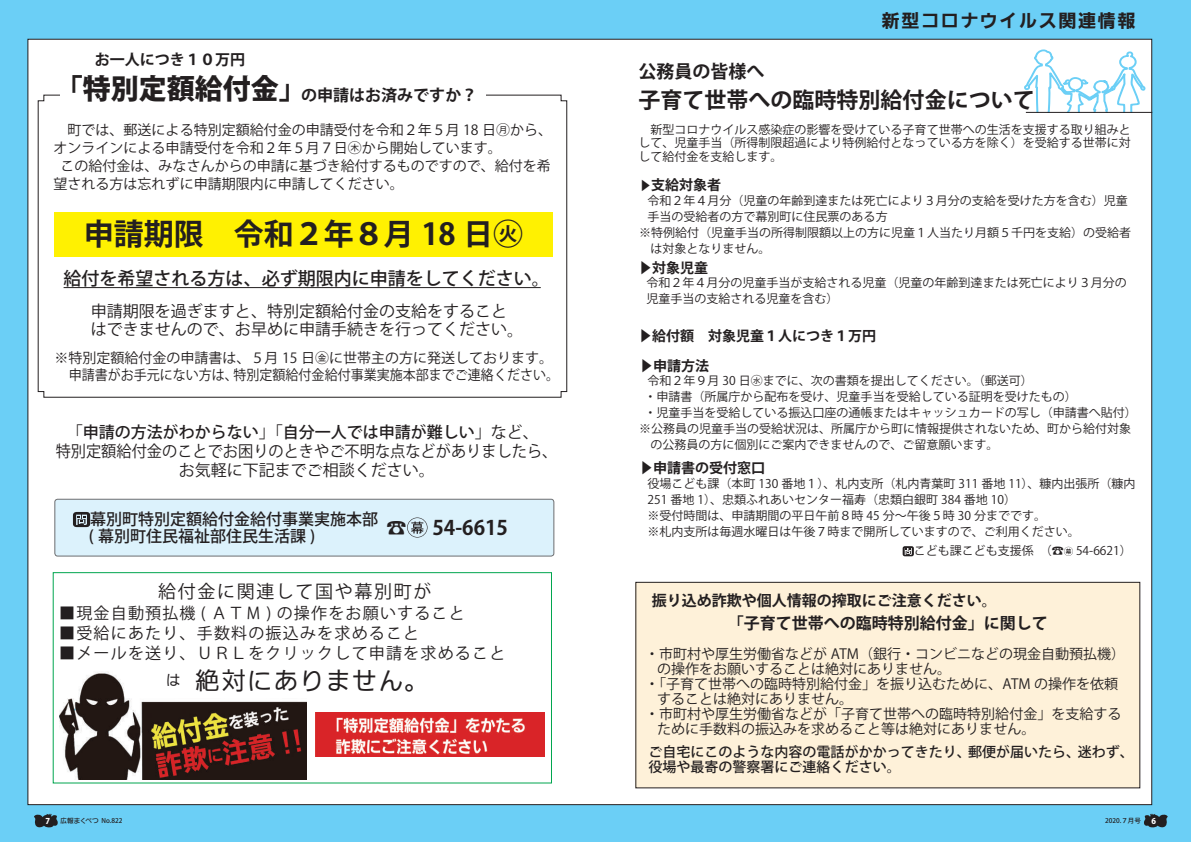
<style>
.page{position:relative;width:1191px;height:842px;background:#6bcff6}
.page>*{position:absolute;margin:0;border:0;box-sizing:border-box;transform-origin:0 0}
.t1{font:700 30px "Koz Go Pr 6 N";color:#231f20}
.t2{font:800 28px "Koz Go Pr 6 N";color:#231f20}
.t3{font:24px "SUD Go Dsp IWA HW Th";letter-spacing:.09em;color:#231f20}
.t4{font:700 22px "Koz Go Pr 6 N";color:#231f20}
.t5{font:700 20px "Koz Go Pr 6 N";color:#231f20}
.t6{font:500 18px "Koz Go Pr 6 N";color:#231f20}
.t7{font:18px "Koz Go Pr 6 N";letter-spacing:.09em;color:#231f20}
.t8{font:700 18px "SUD Go Dsp IWA";letter-spacing:.09em;color:#231f20}
.t9{font:700 18px "Koz Go Pr 6 N";color:#231f20}
.t10{font:16px/19px "Koz Go Pr 6 N";color:#231f20}
.t11{font:16px "Koz Go Pr 6 N";letter-spacing:.075em;color:#231f20}
.t12{font:500 16px "Koz Go Pr 6 N";color:#231f20}
.t13{font:700 16px "Koz Go Pr 6 N";color:#231f20}
.t14{font:700 15px "Koz Go Pr 6 N";color:#231f20}
.t15{font:14px/17px "Koz Go Pr 6 N";color:#231f20}
.t16{font:500 14px/15px "Koz Go Pr 6 N";color:#231f20}
.t17{font:700 14px "Koz Go Pr 6 N";color:#231f20}
.t18{font:14px "Koz Go Pr 6 N";color:#231f20;scale:.93 1}
.t19{font:14px "SUD Go Dsp IWA HW Th";color:#231f20}
.t20{font:12px/16px "Koz Go Pr 6 N";color:#231f20}
.t21{font:800 8px "Koz Go Pr 6 N";color:#fff}
.t22{font:6.5px "SUD Go Dsp IWA HW Md";letter-spacing:.02em;color:#231f20}
.t23{font:500 6.5px "Koz Go Pr 6 N";color:#231f20}
.s1{font-weight:500}
.s2{font-family:"Koz Go Pr 6 N";font-weight:500}
</style>
<div class="page">
<div style="left:28px;top:39px;width:1123px;height:766px;background:#fff"></div>
<svg style="left:37px;top:94px;width:530px;height:304px"></svg>
<div style="left:60px;top:67px;width:241px;height:42px;background:#fff"></div>
<div style="left:301px;top:80px;width:184px;height:29px;background:#fff"></div>
<hr style="left:64px;top:287px;width:477px;height:1px;background:#231f20">
<div style="left:54px;top:212px;width:499px;height:44px;background:#fff101"></div>
<div style="left:55px;top:499px;width:499px;height:57px;background:#dcf2fc;border-radius:3px"></div>
<div style="left:55px;top:499px;width:499px;height:57px;border:1px solid #6c6d70;border-radius:3px"></div>
<svg style="left:73px;top:512px;width:17px;height:15px"></svg>
<svg style="left:407px;top:517px;width:20px;height:20px"></svg>
<svg style="left:52px;top:572px;width:500px;height:212px"></svg>
<img style="left:59px;top:668px;width:248px;height:111px">
<div style="left:636px;top:582px;width:503px;height:206px;background:#fef1d9"></div>
<div style="left:635px;top:582px;width:505px;height:206px;border:1px solid #231f20"></div>
<svg style="left:1024px;top:44px;width:128px;height:68px"></svg>
<hr style="left:1025px;top:112px;width:127px;height:1px;background:#231f20">
<svg style="left:902px;top:546px;width:12px;height:10px"></svg>
<svg style="left:1064px;top:547px;width:9px;height:9px"></svg>
<img style="left:315px;top:712px;width:229px;height:45px">
<svg style="left:34px;top:814px;width:24px;height:13px"></svg>
<svg style="left:1144px;top:814px;width:23px;height:13px"></svg>
<p class="t14" style="left:95px;top:52px;width:151px">お一人につき１０万円</p>
<h2 class="t2" style="left:55px;top:73px;width:253px">「特別定額給付金「</h2>
<p class="t15" style="left:54px;top:122px;width:500px">　町では、郵送による特別定額給付金の申請受付を令和２年５月 18 日㊊から、</p>
<p class="t15" style="left:54px;top:140px;width:449px">オンラインによる申請受付を令和２年５月７日㊍から開始しています。</p>
<p class="t15" style="left:61px;top:158px;width:491px">この給付金は、みなさんからの申請に基づき給付するものですので、給付を希</p>
<p class="t15" style="left:54px;top:176px;width:351px">望される方は忘れずに申請期限内に申請してください。</p>
<h3 class="t13" style="left:301px;top:86px;width:177px">の申請はお済みですか?</h3>
<h1 class="t1" style="left:84px;top:218px;width:441px">申請期限　令和２年８月 18 日㊋</h1>
<h3 class="t6" style="left:64px;top:268px;width:487px">給付を希望される方は、必ず期限内に申請をしてください。</h3>
<h3 class="t10" style="left:91px;top:302px;width:433px;line-height:18px">申請期限を過ぎますと、特別定額給付金の支給をすることはできませんので、お早めに申請手続きを行ってください。</h3>
<p class="t15" style="left:233px;top:349px;width:327px;text-indent:-179px">※特別定額給付金の申請書は、５月 15 日㊎に世帯主の方に発送しております。特別定額給付金給付事業実施本部までご連絡ください。</p>
<p class="t18" style="left:69px;top:366px;width:184px">申請書がお手元にない方は、</p>
<h3 class="t10" style="left:56px;top:423px;width:503px;text-align:center">「<span class="s1">申請の方法がわからない</span>」「<span class="s1">自分一人では申請が難しい</span>」など、<br>特別定額給付金のことでお困りのときやご不明な点などがありましたら、お気軽に下記までご相談ください。</h3>
<h3 class="t12" style="left:90px;top:510px;width:290px">幕別町特別定額給付金給付事業実施本部</h3>
<h3 class="t5" style="left:432px;top:516px;width:77px">54-6615</h3>
<h3 class="t5" style="left:386px;top:516px;width:21px">☎</h3>
<h3 class="t12" style="left:73px;top:527px;width:244px">　( 幕別町住民福祉部住民生活課 (</h3>
<h3 class="t7" style="left:158px;top:581px;width:275px">給付金に関連して国や幕別町が</h3>
<h3 class="t11" style="left:59px;top:604px;width:407px">■現金自動預払機 ( ＡＴＭ ) の操作をお願いすること</h3>
<h3 class="t11" style="left:59px;top:624px;width:362px">■受給にあたり、手数料の振込みを求めること</h3>
<h3 class="t11" style="left:59px;top:644px;width:448px">■メールを送り、ＵＲＬをクリックして申請を求めること</h3>
<h3 class="t3" style="left:195px;top:668px;width:235px">絶対にありません。</h3>
<p class="t19" style="left:166px;top:673px;width:15px">は</p>
<p class="t21" style="left:46px;top:816px;width:6px">7</p>
<p class="t22" style="left:60px;top:818px;width:64px">広報まくべつ <span class="s2">No.822</span></p>
<h3 class="t8" style="left:882px;top:12px;width:255px">新型コロナウイルス関連情報</h3>
<h3 class="t9" style="left:638px;top:62px;width:127px">公務員の皆様へ</h3>
<h3 class="t4" style="left:638px;top:87px;width:397px">子育て世帯への臨時特別給付金について</h3>
<p class="t20" style="left:638px;top:122px;width:493px;line-height:13.9px;text-align:justify">　新型コロナウイルス感染症の影響を受けている子育て世帯への生活を支援する取り組みとして、児童手当（所得制限超過により特例給付となっている方を除く）を受給する世帯に対して給付金を支給します。</p>
<p class="t17" style="left:651px;top:177px;width:71px">支給対象者</p>
<p class="t20" style="left:639px;top:177px;width:13px">▶</p>
<p class="t20" style="left:647px;top:192px;width:481px">令和２年４月分（児童の年齢到達または死亡により３月分の支給を受けた方を含む）児童</p>
<p class="t20" style="left:647px;top:208px;width:241px">手当の受給者の方で幕別町に住民票のある方</p>
<p class="t20" style="left:639px;top:224px;width:493px">※特例給付（児童手当の所得制限額以上の方に児童１人当たり月額５千円を支給）の受給者</p>
<p class="t20" style="left:650px;top:240px;width:121px">は対象となりません。</p>
<p class="t17" style="left:638px;top:260px;width:71px">▶対象児童</p>
<p class="t20" style="left:646px;top:275px;width:482px">令和２年４月分の児童手当が支給される児童（児童の年齢到達または死亡により３月分の児童手当の支給される児童を含む(</p>
<p class="t17" style="left:638px;top:327px;width:239px">▶給付額　対象児童１人につき１万円</p>
<p class="t17" style="left:639px;top:358px;width:71px">▶申請方法</p>
<p class="t20" style="left:647px;top:373px;width:387px">令和２年９月 30 日㊌までに、次の書類を提出してください。（郵送可(</p>
<p class="t20" style="left:644px;top:389px;width:433px">・申請書（所属庁から配布を受け、児童手当を受給している証明を受けたもの(</p>
<p class="t20" style="left:644px;top:405px;width:493px">・児童手当を受給している振込口座の通帳またはキャッシュカードの写し（申請書へ貼付(</p>
<p class="t20" style="left:639px;top:421px;width:493px">※公務員の児童手当の受給状況は、所属庁から町に情報提供されないため、町から給付対象</p>
<p class="t20" style="left:650px;top:437px;width:349px">の公務員の方に個別にご案内できませんので、ご留意願います。</p>
<p class="t17" style="left:639px;top:460px;width:127px">▶申請書の受付窓口</p>
<p class="t20" style="left:647px;top:475px;width:489px">役場こども課（本町 130 番地１）、札内支所（札内青葉町 311 番地 11）、糠内出張所（糠内251 番地 1）、忠類ふれあいセンター福寿（忠類白銀町 384 番地 10(<br>※受付時間は、申請期間の平日午前８時 45 分～午後５時 30 分までです。<br>※札内支所は毎週水曜日は午後７時まで開所していますので、ご利用ください。</p>
<p class="t20" style="left:1076px;top:543px;width:57px">54-6621(</p>
<p class="t20" style="left:914px;top:543px;width:121px">こども課こども支援係</p>
<p class="t20" style="left:1040px;top:543px;width:25px">)☎</p>
<p class="t14" style="left:651px;top:592px;width:346px">振り込め詐欺や個人情報の搾取にご注意ください。</p>
<h3 class="t13" style="left:727px;top:614px;width:321px">「子育て世帯への臨時特別給付金」に関して</h3>
<p class="t15" style="left:645px;top:646px;width:481px">・市町村や厚生労働省などが ATM（銀行・コンビニなどの現金自動預払機(</p>
<p class="t15" style="left:657px;top:661px;width:295px">の操作をお願いすることは絶対にありません。</p>
<p class="t15" style="left:645px;top:676px;width:474px">・「子育て世帯への臨時特別給付金」を振り込むために、ATM の操作を依頼</p>
<p class="t15" style="left:657px;top:691px;width:197px">することは絶対にありません。</p>
<p class="t15" style="left:645px;top:706px;width:478px">・市町村や厚生労働省などが「子育て世帯への臨時特別給付金」を支給する</p>
<p class="t15" style="left:657px;top:721px;width:379px">ために手数料の振込みを求めること等は絶対にありません。</p>
<p class="t16" style="left:1077px;top:745px;width:57px">迷わず、</p>
<p class="t16" style="left:648px;top:745px;width:323px">ご自宅にこのような内容の電話がかかってきたり、役場や最寄の警察署にご連絡ください。</p>
<p class="t16" style="left:968px;top:745px;width:113px">郵便が届いたら、</p>
<p class="t23" style="left:1105px;top:817px;width:37px">2020.７月号</p>
<p class="t21" style="left:1151px;top:816px;width:6px">6</p>
</div>
